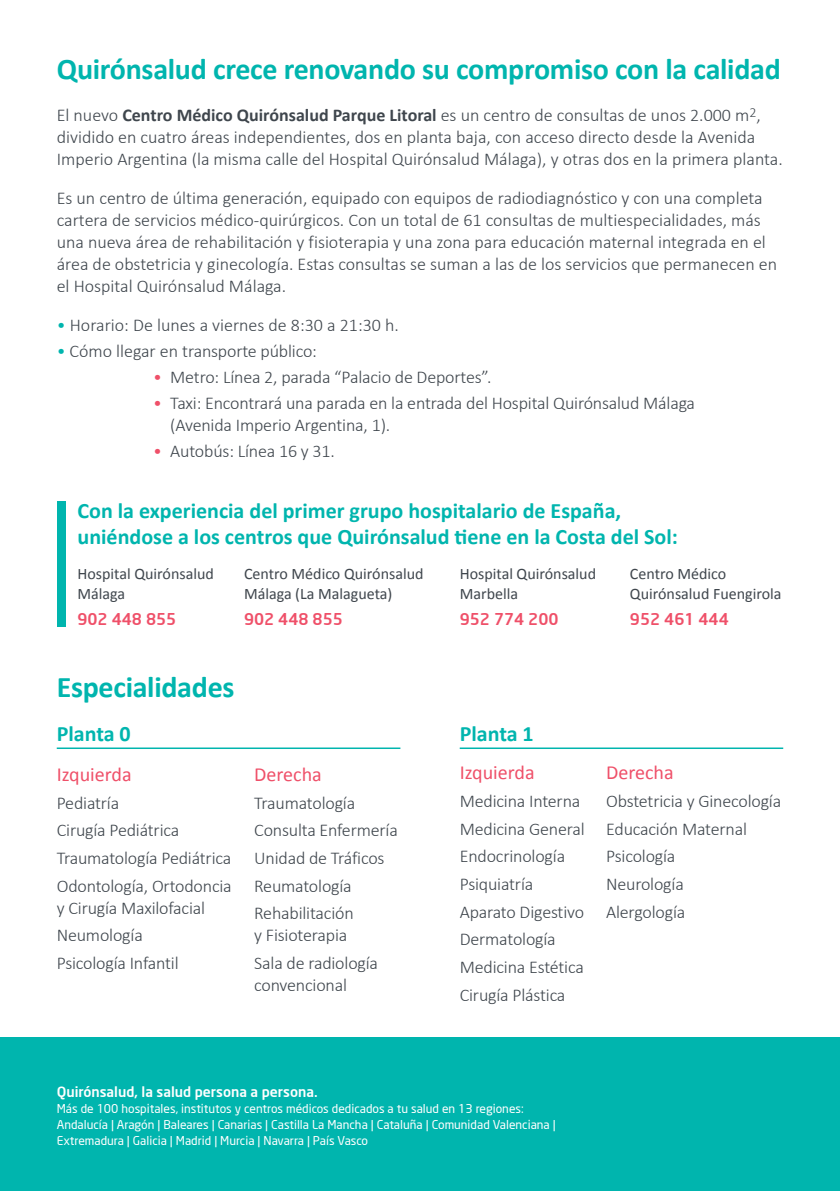
<style>
.page{position:relative;width:840px;height:1191px;background:#fff}
.page>*{position:absolute;margin:0;border:0;box-sizing:border-box;transform-origin:0 0}
.t1{font:700 30px "Calibri";letter-spacing:-.01em;color:#00b5ae}
.t2{font:700 22px "Calibri";color:#00b5ae}
.t3{font:20px "Calibri";color:#ef5069}
.t4{font:300 18px/22px "Calibri";letter-spacing:-.01em;color:#3f464d}
.t5{font:16px/20px "Calibri";color:#3f464d}
.t6{font:500 16px "Neo Sans";color:#ef5069}
.t7{font:500 14px "Neo Sans";color:#fff}
.t8{font:12px "Neo Sans";color:#fff}
.s1{font-weight:700}
.s2{color:#00b5ae}
.s3{color:#ef5069}
</style>
<div class="page">
<div style="left:0;top:1037px;width:839px;height:154px;background:#00b5ae"></div>
<div style="left:57px;top:502px;width:8px;height:125px;background:#00b5ae"></div>
<hr style="left:57px;top:747px;width:343px;height:2px;background:#00b5ae">
<hr style="left:459px;top:747px;width:323px;height:2px;background:#00b5ae">
<p class="t1" style="left:57px;top:50px;width:725px">Quirónsalud crece renovando su compromiso con la calidad</p>
<p class="t4" style="left:57px;top:104px;width:727px">El nuevo <span class="s1">Centro Médico Quirónsalud Parque Litoral</span> es un centro de consultas de unos 2.000 m<sup>2</sup>, dividido en cuatro áreas independientes, dos en planta baja, con acceso directo desde la Avenida<br>Imperio Argentina (la misma calle del Hospital Quirónsalud Málaga), y otras dos en la primera planta.</p>
<p class="t4" style="left:57px;top:187px;width:721px">Es un centro de última generación, equipado con equipos de radiodiagnóstico y con una completa cartera de servicios médico-quirúrgicos. Con un total de 61 consultas de multiespecialidades, más una nueva área de rehabilitación y fisioterapia y una zona para educación maternal integrada en el área de obstetricia y ginecología. Estas consultas se suman a las de los servicios que permanecen en el Hospital Quirónsalud Málaga.</p>
<p class="t4" style="left:57px;top:314px;width:343px"><span class="s2">•</span> Horario: De lunes a viernes de 8:30 a 21:30 h.</p>
<p class="t4" style="left:57px;top:340px;width:261px"><span class="s2">•</span> Cómo llegar en transporte público:</p>
<p class="t4" style="left:153px;top:366px;width:339px"><span class="s3">•</span> Metro: Línea 2, parada “Palacio de Deportes”.</p>
<p class="t4" style="left:170px;top:392px;width:526px;text-indent:-17px"><span class="s3">•</span> Taxi: Encontrará una parada en la entrada del Hospital Quirónsalud Málaga (Avenida Imperio Argentina, 1).</p>
<p class="t4" style="left:153px;top:440px;width:183px"><span class="s3">•</span> Autobús: Línea 16 y 31.</p>
<p class="t2" style="left:77px;top:497px;width:545px">Con la experiencia del primer grupo hospitalario de España,</p>
<p class="t2" style="left:77px;top:523px;width:601px">uniéndose a los centros que Quirónsalud tiene en la Costa del Sol:</p>
<p class="t5" style="left:77px;top:564px;width:138px">Hospital Quirónsalud<br>Málaga</p>
<p class="t6" style="left:77px;top:609px;width:100px">902 448 855</p>
<p class="t5" style="left:244px;top:564px;width:181px">Centro Médico Quirónsalud<br>Málaga (La Malagueta)</p>
<p class="t6" style="left:244px;top:609px;width:100px">902 448 855</p>
<p class="t5" style="left:459px;top:564px;width:138px">Hospital Quirónsalud</p>
<p class="t5" style="left:459px;top:584px;width:60px">Marbella</p>
<p class="t6" style="left:459px;top:609px;width:100px">952 774 200</p>
<p class="t5" style="left:629px;top:564px;width:153px">Centro Médico<br>Quirónsalud Fuengirola</p>
<p class="t6" style="left:629px;top:609px;width:100px">952 461 444</p>
<p class="t1" style="left:57px;top:668px;width:179px">Especialidades</p>
<p class="t2" style="left:57px;top:719px;width:75px">Planta 0</p>
<p class="t3" style="left:57px;top:761px;width:76px">Izquierda</p>
<p class="t4" style="left:57px;top:791px;width:64px">Pediatría</p>
<p class="t4" style="left:57px;top:819px;width:124px">Cirugía Pediátrica</p>
<p class="t4" style="left:57px;top:846px;width:176px">Traumatología Pediátrica</p>
<p class="t4" style="left:57px;top:874px;width:176px">Odontología, Ortodoncia y Cirugía Maxilofacial</p>
<p class="t4" style="left:57px;top:924px;width:87px">Neumología</p>
<p class="t4" style="left:57px;top:951px;width:123px">Psicología Infantil</p>
<p class="t3" style="left:254px;top:761px;width:69px">Derecha</p>
<p class="t4" style="left:254px;top:791px;width:102px">Traumatología</p>
<p class="t4" style="left:254px;top:819px;width:145px">Consulta Enfermería</p>
<p class="t4" style="left:254px;top:846px;width:132px">Unidad de Tráficos</p>
<p class="t4" style="left:254px;top:874px;width:99px">Reumatología</p>
<p class="t4" style="left:254px;top:902px;width:101px">Rehabilitación y Fisioterapia</p>
<p class="t4" style="left:254px;top:951px;width:125px">Sala de radiología convencional</p>
<p class="t2" style="left:459px;top:719px;width:75px">Planta 1</p>
<p class="t3" style="left:459px;top:760px;width:76px">Izquierda</p>
<p class="t4" style="left:459px;top:790px;width:122px">Medicina Interna</p>
<p class="t4" style="left:459px;top:817px;width:126px">Medicina General</p>
<p class="t4" style="left:459px;top:845px;width:107px">Endocrinología</p>
<p class="t4" style="left:459px;top:873px;width:75px">Psiquiatría</p>
<p class="t4" style="left:459px;top:900px;width:126px">Aparato Digestivo</p>
<p class="t4" style="left:459px;top:928px;width:97px">Dermatología</p>
<p class="t4" style="left:459px;top:956px;width:126px">Medicina Estética</p>
<p class="t4" style="left:459px;top:983px;width:107px">Cirugía Plástica</p>
<p class="t3" style="left:605px;top:760px;width:69px">Derecha</p>
<p class="t4" style="left:605px;top:790px;width:176px">Obstetricia y Ginecología</p>
<p class="t4" style="left:605px;top:817px;width:142px">Educación Maternal</p>
<p class="t4" style="left:605px;top:845px;width:71px">Psicología</p>
<p class="t4" style="left:605px;top:873px;width:79px">Neurología</p>
<p class="t4" style="left:605px;top:900px;width:81px">Alergología</p>
<p class="t7" style="left:57px;top:1082px;width:262px">Quirónsalud, la salud persona a persona.</p>
<p class="t8" style="left:57px;top:1101px;width:468px">Más de 100 hospitales, institutos y centros médicos dedicados a tu salud en 13 regiones:</p>
<p class="t8" style="left:57px;top:1117px;width:500px">Andalucía | Aragón | Baleares | Canarias | Castilla La Mancha | Cataluña | Comunidad Valenciana |</p>
<p class="t8" style="left:57px;top:1133px;width:312px">Extremadura | Galicia | Madrid | Murcia | Navarra | País Vasco</p>
</div>
